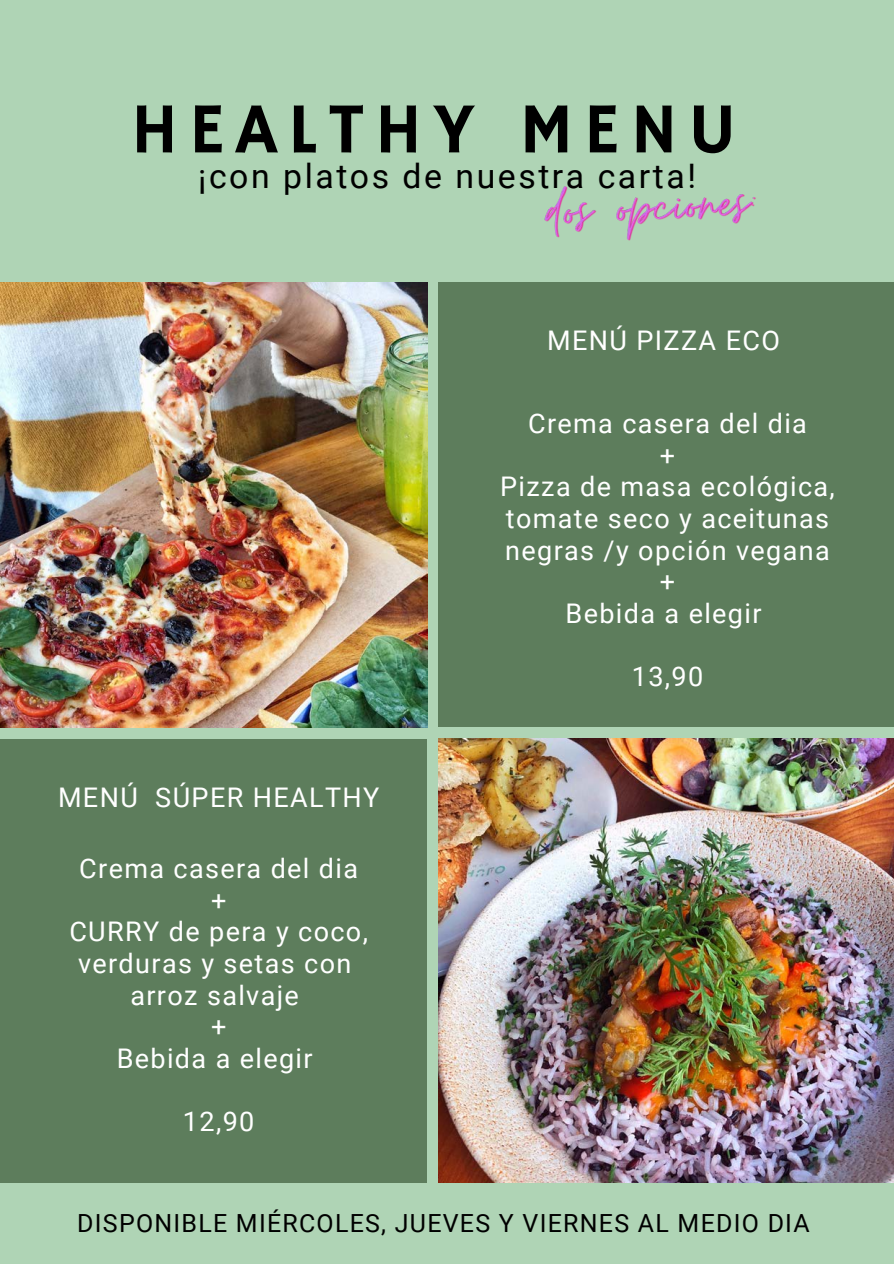
<style>
.page{position:relative;width:894px;height:1264px;background:#fff}
.page>*{position:absolute;margin:0;border:0;box-sizing:border-box;transform-origin:0 0}
.t1{font:72px "Hammersmith One";letter-spacing:.145em;color:#000}
.t2{font:33.75px "Roboto";letter-spacing:.075em;color:#000}
.t3{font:27px/31.5px "Roboto";letter-spacing:.05em;color:#fff;text-align:center}
.t4{font:24.9px "Roboto";letter-spacing:.05em;color:#000}
</style>
<div class="page">
<div style="left:0;top:0;width:893px;height:1263px;background:#afd4b5"></div>
<img style="left:0;top:282px;width:427px;height:445px">
<div style="left:438px;top:282px;width:455px;height:445px;background:#5d7d5c"></div>
<div style="left:0;top:738px;width:427px;height:444px;background:#5d7d5c"></div>
<img style="left:438px;top:738px;width:455px;height:444px">
<img style="left:544px;top:186px;width:212px;height:55px">
<p class="t1" style="left:131px;top:88px;width:607px">HEALTHY MENU</p>
<p class="t2" style="left:198px;top:152px;width:499px">¡con platos de nuestra carta!</p>
<p class="t3" style="left:547px;top:323px;width:234px">MENÚ PIZZA ECO</p>
<p class="t3" style="left:58px;top:781px;width:323px">MENÚ SÚPER HEALTHY</p>
<p class="t3" style="left:79px;top:852px;width:280px">Crema casera del dia</p>
<p class="t3" style="left:211px;top:883px;width:17px">+</p>
<p class="t3" style="left:69px;top:915px;width:300px">CURRY de pera y coco, verduras y setas con</p>
<p class="t3" style="left:130px;top:978px;width:170px">arroz salvaje</p>
<p class="t3" style="left:211px;top:1009px;width:17px">+</p>
<p class="t3" style="left:117px;top:1041px;width:197px">Bebida a elegir</p>
<p class="t3" style="left:183px;top:1104px;width:73px">12,90</p>
<p class="t3" style="left:528px;top:407px;width:280px">Crema casera del dia</p>
<p class="t3" style="left:659px;top:438px;width:17px">+</p>
<p class="t3" style="left:500px;top:470px;width:336px;text-align:left">Pizza de masa ecológica, tomate seco y aceitunas negras /y opción vegana</p>
<p class="t3" style="left:659px;top:564px;width:17px">+</p>
<p class="t3" style="left:565px;top:596px;width:197px">Bebida a elegir</p>
<p class="t3" style="left:631px;top:659px;width:73px">13,90</p>
<p class="t4" style="left:77px;top:1205px;width:733px">DISPONIBLE MIÉRCOLES, JUEVES Y VIERNES AL MEDIO DIA</p>
</div>
